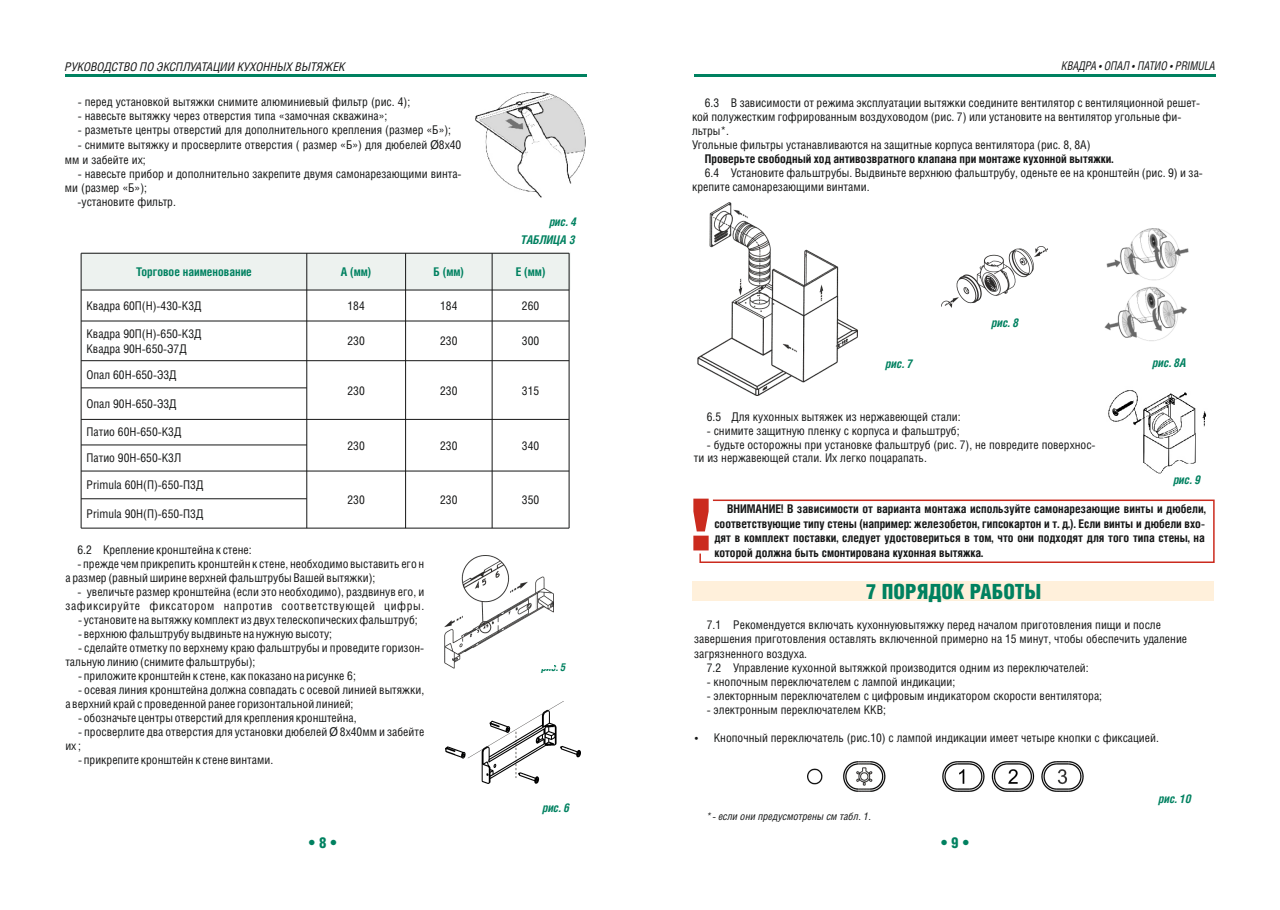
<style>
.page{position:relative;width:1280px;height:910px;background:#fff}
.page>*{position:absolute;margin:0;border:0;box-sizing:border-box;transform-origin:0 0}
.t1{font:72px "Helios Black C";color:#cb2b1e}
.t2{font:21px "Helios Cond Black C";color:#008160}
.t3{font:15px "Helios Cond Black C";color:#008160}
.t4{font:12px/14px "Helios Cond C";color:#151616}
.t5{font:700 12px/14.4px "Helios Cond C";color:#151616;text-align:justify}
.t6{font:italic 700 12px "Helios Cond C";color:#008160}
.t7{font:italic 12px "Helios Cond C";color:#151616}
.t8{font:700 12px "Helios Cond C";color:#008160}
.t9{font:italic 12px "Helios Cond C";color:#151616;scale:.9 1}
.t10{font:italic 700 10.8px "Helios Cond C";color:#008160}
.t11{font:italic 10.5px "Helios Cond C";color:#151616}
.s1{font-family:"Tahoma"}
</style>
<div class="page">
<hr style="left:65px;top:74px;width:521px;height:3px;background:#008160">
<img style="left:1108px;top:390px;width:99px;height:84px">
<hr style="left:694px;top:74px;width:522px;height:3px;background:#008160">
<svg style="left:699px;top:499px;width:516px;height:64px"></svg>
<img style="left:1106px;top:228px;width:83px;height:53px">
<img style="left:1104px;top:286px;width:83px;height:55px">
<img style="left:942px;top:246px;width:106px;height:62px">
<div style="left:81px;top:252px;width:489px;height:38px;background:#edf2ef"></div>
<hr style="left:81px;top:253px;width:1px;height:275px;background:#151616">
<hr style="left:306px;top:253px;width:1px;height:275px;background:#151616">
<hr style="left:405px;top:253px;width:1px;height:275px;background:#151616">
<hr style="left:492px;top:253px;width:1px;height:275px;background:#151616">
<hr style="left:569px;top:253px;width:1px;height:275px;background:#151616">
<hr style="left:81px;top:528px;width:488px;height:1px;background:#151616">
<hr style="left:81px;top:498px;width:226px;height:1px;background:#151616">
<hr style="left:81px;top:471px;width:488px;height:1px;background:#151616">
<hr style="left:81px;top:445px;width:226px;height:1px;background:#151616">
<hr style="left:81px;top:419px;width:488px;height:1px;background:#151616">
<hr style="left:81px;top:388px;width:226px;height:1px;background:#151616">
<hr style="left:81px;top:360px;width:488px;height:1px;background:#151616">
<hr style="left:81px;top:321px;width:488px;height:1px;background:#151616">
<hr style="left:81px;top:290px;width:488px;height:1px;background:#151616">
<hr style="left:81px;top:253px;width:488px;height:1px;background:#151616">
<img style="left:475px;top:92px;width:110px;height:105px">
<img style="left:697px;top:202px;width:160px;height:194px">
<img style="left:445px;top:701px;width:135px;height:82px">
<img style="left:445px;top:555px;width:109px;height:113px">
<div style="left:693px;top:581px;width:521px;height:19px;background:#fff0db"></div>
<img style="left:808px;top:761px;width:275px;height:30px">
<p class="t7" style="left:65px;top:61px;width:282px">РУКОВОДСТВО ПО ЭКСПЛУАТАЦИИ КУХОННЫХ ВЫТЯЖЕК</p>
<p class="t4" style="left:78px;top:96px;width:334px">- перед установкой вытяжки снимите алюминиевый фильтр (рис. 4);</p>
<p class="t4" style="left:78px;top:110px;width:311px">- навесьте вытяжку через отверстия типа «замочная скважина»;</p>
<p class="t4" style="left:78px;top:124px;width:375px">- разметьте центры отверстий для дополнительного крепления (размер «Б»);</p>
<p class="t4" style="left:65px;top:139px;width:398px;line-height:14.4px;text-indent:13px">- снимите вытяжку и просверлите отверстия ( размер «Б») для дюбелей <span class="s1">Ø</span>8х40 мм и забейте их;</p>
<p class="t4" style="left:78px;top:168px;width:385px">- навесьте прибор и дополнительно закрепите двумя самонарезающими винта-</p>
<p class="t4" style="left:65px;top:182px;width:84px">ми (размер «Б»);</p>
<p class="t4" style="left:78px;top:196px;width:100px">-установите фильтр.</p>
<p class="t6" style="left:549px;top:216px;width:29px">рис. 4</p>
<p class="t6" style="left:521px;top:235px;width:56px">ТАБЛИЦА 3</p>
<p class="t8" style="left:136px;top:266px;width:117px">Торговое наименование</p>
<p class="t8" style="left:341px;top:266px;width:32px">А (мм)</p>
<p class="t8" style="left:434px;top:266px;width:32px">Б (мм)</p>
<p class="t8" style="left:516px;top:266px;width:31px">Е (мм)</p>
<p class="t4" style="left:87px;top:299px;width:116px">Квадра 60П(Н)-430-К3Д</p>
<p class="t4" style="left:348px;top:299px;width:19px">184</p>
<p class="t4" style="left:440px;top:299px;width:19px">184</p>
<p class="t4" style="left:522px;top:299px;width:19px">260</p>
<p class="t4" style="left:87px;top:327px;width:116px;line-height:14.9px">Квадра 90П(Н)-650-К3Д<br>Квадра 90Н-650-Э7Д</p>
<p class="t4" style="left:348px;top:335px;width:19px">230</p>
<p class="t4" style="left:440px;top:335px;width:19px">230</p>
<p class="t4" style="left:522px;top:335px;width:19px">300</p>
<p class="t4" style="left:87px;top:368px;width:91px">Опал 60Н-650-Э3Д</p>
<p class="t4" style="left:348px;top:384px;width:19px">230</p>
<p class="t4" style="left:440px;top:384px;width:19px">230</p>
<p class="t4" style="left:522px;top:384px;width:19px">315</p>
<p class="t4" style="left:87px;top:398px;width:91px">Опал 90Н-650-Э3Д</p>
<p class="t4" style="left:87px;top:426px;width:96px">Патио 60Н-650-К3Д</p>
<p class="t4" style="left:348px;top:439px;width:19px">230</p>
<p class="t4" style="left:440px;top:439px;width:19px">230</p>
<p class="t4" style="left:522px;top:439px;width:19px">340</p>
<p class="t4" style="left:87px;top:452px;width:96px">Патио 90Н-650-К3Л</p>
<p class="t4" style="left:87px;top:479px;width:118px">Primula 60Н(П)-650-П3Д</p>
<p class="t4" style="left:348px;top:494px;width:19px">230</p>
<p class="t4" style="left:440px;top:494px;width:19px">230</p>
<p class="t4" style="left:522px;top:494px;width:19px">350</p>
<p class="t4" style="left:87px;top:507px;width:118px">Primula 90Н(П)-650-П3Д</p>
<p class="t4" style="left:77px;top:544px;width:176px">6.2 Крепление кронштейна к стене:</p>
<p class="t4" style="left:65px;top:558px;width:360px;text-indent:12px">- прежде чем прикрепить кронштейн к стене, необходимо выставить его н а размер (равный ширине верхней фальштрубы Вашей вытяжки);</p>
<p class="t4" style="left:65px;top:586px;width:360px;text-align:right">- увеличьте размер кронштейна (если это необходимо), раздвинув его, и зафиксируйте фиксатором напротив соответствующей цифры.</p>
<p class="t4" style="left:78px;top:614px;width:341px">- установите на вытяжку комплект из двух телескопических фальштруб;</p>
<p class="t4" style="left:78px;top:628px;width:255px">- верхнюю фальштрубу выдвиньте на нужную высоту;</p>
<p class="t4" style="left:65px;top:641px;width:360px;text-indent:13px">- сделайте отметку по верхнему краю фальштрубы и проведите горизон&shy;тальнуюлинию (снимите фальштрубы);</p>
<p class="t4" style="left:78px;top:669px;width:279px">- приложите кронштейн к стене, как показано на рисунке 6;</p>
<p class="t4" style="left:65px;top:683px;width:360px;text-indent:13px">- осевая линия кронштейна должна совпадать с осевой линией вытяжки, а верхний край с проведенной ранее горизонтальной линией;</p>
<p class="t4" style="left:78px;top:711px;width:280px">- обозначьте центры отверстий для крепления кронштейна,</p>
<p class="t4" style="left:65px;top:726px;width:360px;text-indent:13px">- просверлите два отверстия для установки дюбелей <span class="s1">Ø</span> 8х40мм и забейте их;</p>
<p class="t4" style="left:78px;top:754px;width:197px">- прикрепите кронштейн к стене винтами.</p>
<p class="t10" style="left:541px;top:662px;width:26px">рис. 5</p>
<p class="t6" style="left:542px;top:802px;width:29px">рис. 6</p>
<p class="t9" style="left:1061px;top:60px;width:172px">КВАДРА • ОПАЛ • ПАТИО • PRIMULA</p>
<p class="t4" style="left:692px;top:97px;width:510px;text-indent:13px">6.3 В зависимости от режима эксплуатации вытяжки соедините вентилятор с вентиляционной решет&shy;кой полужестким гофрированным воздуховодом (рис. 7) или установите на вентилятор угольные фи&shy;льтры*.<br>Угольные фильтры устанавливаются на защитные корпуса вентилятора (рис. 8, 8А)</p>
<p class="t5" style="left:705px;top:152px;width:410px">Проверьте свободный ход антивозвратного клапана при монтаже кухонной вытяжки.</p>
<p class="t4" style="left:692px;top:166px;width:512px;text-indent:13px">6.4 Установите фальштрубы. Выдвиньте верхнюю фальштрубу, оденьте ее на кронштейн (рис. 9) и за&shy;крепите самонарезающими винтами.</p>
<p class="t6" style="left:885px;top:358px;width:29px">рис. 7</p>
<p class="t6" style="left:991px;top:317px;width:29px">рис. 8</p>
<p class="t4" style="left:707px;top:410px;width:255px">6.5 Для кухонных вытяжек из нержавеющей стали:</p>
<p class="t4" style="left:707px;top:424px;width:254px">- снимите защитную пленку с корпуса и фальштруб;</p>
<p class="t4" style="left:694px;top:438px;width:403px;text-indent:13px">- будьте осторожны при установке фальштруб (рис. 7), не повредите поверхнос&shy;ти из нержавеющей стали. Их легко поцарапать.</p>
<p class="t6" style="left:1152px;top:358px;width:35px">рис. 8А</p>
<p class="t6" style="left:1173px;top:474px;width:29px">рис. 9</p>
<h1 class="t1" style="left:689px;top:491px;width:25px">!</h1>
<p class="t5" style="left:714px;top:502px;width:493px;text-indent:13px">ВНИМАНИЕ! В зависимости от варианта монтажа используйте самонарезающие винты и дюбели, соответствующие типу стены (например: железобетон, гипсокартон и т. д.). Если винты и дюбели вхо&shy;дят в комплект поставки, следует удостовериться в том, что они подходят для того типа стены, на</p>
<p class="t5" style="left:714px;top:546px;width:270px">которой должна быть смонтирована кухонная вытяжка.</p>
<h2 class="t2" style="left:866px;top:581px;width:177px">7 ПОРЯДОК РАБОТЫ</h2>
<p class="t4" style="left:707px;top:618px;width:456px">7.1 Рекомендуется включать кухоннуювытяжку перед началом приготовления пищи и после</p>
<p class="t4" style="left:694px;top:633px;width:495px">завершения приготовления оставлять включенной примерно на 15 минут, чтобы обеспечить удаление</p>
<p class="t4" style="left:694px;top:647px;width:115px">загрязненного воздуха.</p>
<p class="t4" style="left:707px;top:661px;width:383px">7.2 Управление кухонной вытяжкой производится одним из переключателей:</p>
<p class="t4" style="left:707px;top:675px;width:250px">- кнопочным переключателем с лампой индикации;</p>
<p class="t4" style="left:707px;top:689px;width:397px">- электорнным переключателем с цифровым индикатором скорости вентилятора;</p>
<p class="t4" style="left:707px;top:703px;width:181px">- электронным переключателем ККВ;</p>
<p class="t4" style="left:714px;top:731px;width:447px">Кнопочный переключатель (рис.10) с лампой индикации имеет четыре кнопки с фиксацией.</p>
<p class="t11" style="left:707px;top:812px;width:165px">*- если они предусмотрены см табл. 1.</p>
<p class="t6" style="left:1158px;top:793px;width:35px">рис. 10</p>
<p class="t3" style="left:309px;top:836px;width:29px">• 8 •</p>
<p class="t3" style="left:941px;top:835px;width:29px">• 9 •</p>
</div>
